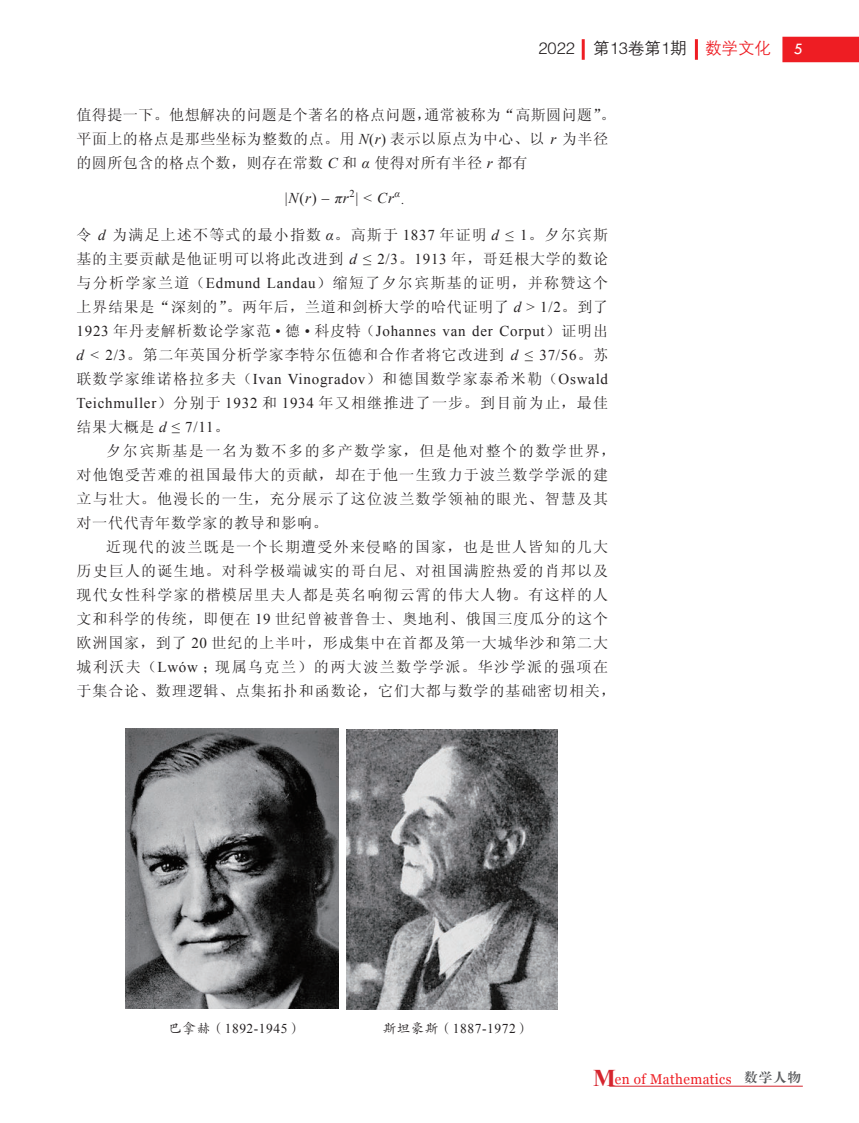
<style>
.page{position:relative;width:859px;height:1123px;background:#fff}
.page>*{position:absolute;margin:0;border:0;box-sizing:border-box;transform-origin:0 0}
.t1{font:16.5px "FZZDXK GBK1 0";color:#231f20}
.t2{font:16.5px "Tw Cen";color:#fff}
.t3{font:15px/24px "Sim Sun";letter-spacing:.075em;color:#231f20;text-align:justify}
.t4{font:15px/24px "Sim Sun";letter-spacing:.03em;color:#231f20}
.t5{font:15px "Times New Roman";letter-spacing:.05em;color:#231f20}
.t6{font:14.1px "Georgia";letter-spacing:.03em;color:#ee1d23;scale:.95 1}
.t7{font:13.5px "Times New Roman";letter-spacing:.04em;color:#231f20}
.s1{color:#ee1d23}
.s2{font-family:"Times New Roman";font-style:italic}
.s3{font-family:"Times New Roman"}
.s4{font-style:italic}
.s5{font-family:"Adobe Song Std";font-weight:300}
.s6{font-family:"Sim Sun"}
.s7{font-family:"FZKTK GBK1 0"}
.s8{font-family:"Times New Roman";font-weight:700;font-size:24px;color:#d5252e}
</style>
<div class="page">
<div style="left:782px;top:37px;width:77px;height:25px;background:#ee1d23"></div>
<hr style="left:695px;top:39px;width:3px;height:21px;background:#ee1d23">
<hr style="left:582px;top:39px;width:3px;height:21px;background:#ee1d23">
<hr style="left:609px;top:1085px;width:194px;height:1px;background:#d5252e">
<img style="left:125px;top:728px;width:213px;height:281px">
<img style="left:347px;top:729px;width:210px;height:281px">
<p class="t1" style="left:538px;top:40px;width:234px">2022 第13卷第1期 <span class="s1">数学文化</span></p>
<p class="t2" style="left:794px;top:39px;width:11px">5</p>
<p class="t4" style="left:77px;top:103px;width:540px">值得提一下。他想解决的问题是个著名的格点问题，通常被称为“高斯圆问题”。平面上的格点是那些坐标为整数的点。用 <span class="s2">N</span><span class="s3">(</span><span class="s2">r</span><span class="s3">)</span> 表示以原点为中心、以 <span class="s2">r</span> 为半径的圆所包含的格点个数，则存在常数 <span class="s2">C</span> 和 <span class="s2">α</span> 使得对所有半径 <span class="s2">r</span> 都有</p>
<p class="t5" style="left:285px;top:188px;width:121px">|<span class="s4">N</span>(<span class="s4">r</span>) – <span class="s4">πr</span><sup>2</sup>| &lt; <span class="s4">Cr</span><sup>α</sup><span class="s5">.</span></p>
<p class="t3" style="left:77px;top:223px;width:533px">令 <span class="s2">d</span> 为满足上述不等式的最小指数 <span class="s2">α</span>。高斯于 <span class="s3">1837</span> 年证明 <span class="s2">d</span> <span class="s3">≤ 1</span>。夕尔宾斯基的主要贡献是他证明可以将此改进到 <span class="s2">d</span> <span class="s3">≤ 2/3</span>。<span class="s3">1913</span> 年，哥廷根大学的数论与分析学家兰道（<span class="s3">Edmund Landau</span>）缩短了夕尔宾斯基的证明，并称赞这个上界结果是“深刻的”。两年后，兰道和剑桥大学的哈代证明了 <span class="s2">d</span> <span class="s3">&gt; 1/2</span>。到了</p>
<p class="t5" style="left:77px;top:321px;width:533px">1923 <span class="s6">年丹麦解析数论学家范</span> • <span class="s6">德</span> • <span class="s6">科皮特（</span>Johannes van der Corput<span class="s6">）证明出</span></p>
<p class="t3" style="left:77px;top:343px;width:533px"><span class="s2">d</span> <span class="s3">&lt; 2/3</span>。第二年英国分析学家李特尔伍德和合作者将它改进到 <span class="s2">d</span> <span class="s3">≤ 37/56</span>。苏联数学家维诺格拉多夫（<span class="s3">Ivan Vinogradov</span>）和德国数学家泰希米勒（<span class="s3">Oswald Teichmuller</span>）分别于 <span class="s3">1932</span> 和 <span class="s3">1934</span> 年又相继推进了一步。到目前为止，最佳结果大概是 <span class="s2">d</span> <span class="s3">≤ 7/11</span>。</p>
<p class="t3" style="left:77px;top:439px;width:541px;text-align:left;text-indent:30px">夕尔宾斯基是一名为数不多的多产数学家，但是他对整个的数学世界，对他饱受苦难的祖国最伟大的贡献，却在于他一生致力于波兰数学学派的建立与壮大。他漫长的一生，充分展示了这位波兰数学领袖的眼光、智慧及其对一代代青年数学家的教导和影响。</p>
<p class="t3" style="left:77px;top:535px;width:541px;text-align:left;text-indent:30px">近现代的波兰既是一个长期遭受外来侵略的国家，也是世人皆知的几大历史巨人的诞生地。对科学极端诚实的哥白尼、对祖国满腔热爱的肖邦以及现代女性科学家的楷模居里夫人都是英名响彻云霄的伟大人物。有这样的人文和科学的传统，即便在 <span class="s3">19</span> 世纪曾被普鲁士、奥地利、俄国三度瓜分的这个欧洲国家，到了 <span class="s3">20</span> 世纪的上半叶，形成集中在首都及第一大城华沙和第二大城利沃夫（<span class="s3">Lwów</span> ；现属乌克兰）的两大波兰数学学派。华沙学派的强项在于集合论、数理逻辑、点集拓扑和函数论，它们大都与数学的基础密切相关，</p>
<p class="t7" style="left:169px;top:1019px;width:135px"><span class="s7">巴拿赫（</span>1892-1945<span class="s7">）</span></p>
<p class="t7" style="left:383px;top:1019px;width:149px"><span class="s7">斯坦豪斯（</span>1887-1972<span class="s7">）</span></p>
<p class="t6" style="left:593px;top:1069px;width:220px"><span class="s8">M</span>en of Mathematics <sup>数学人物</sup></p>
</div>
